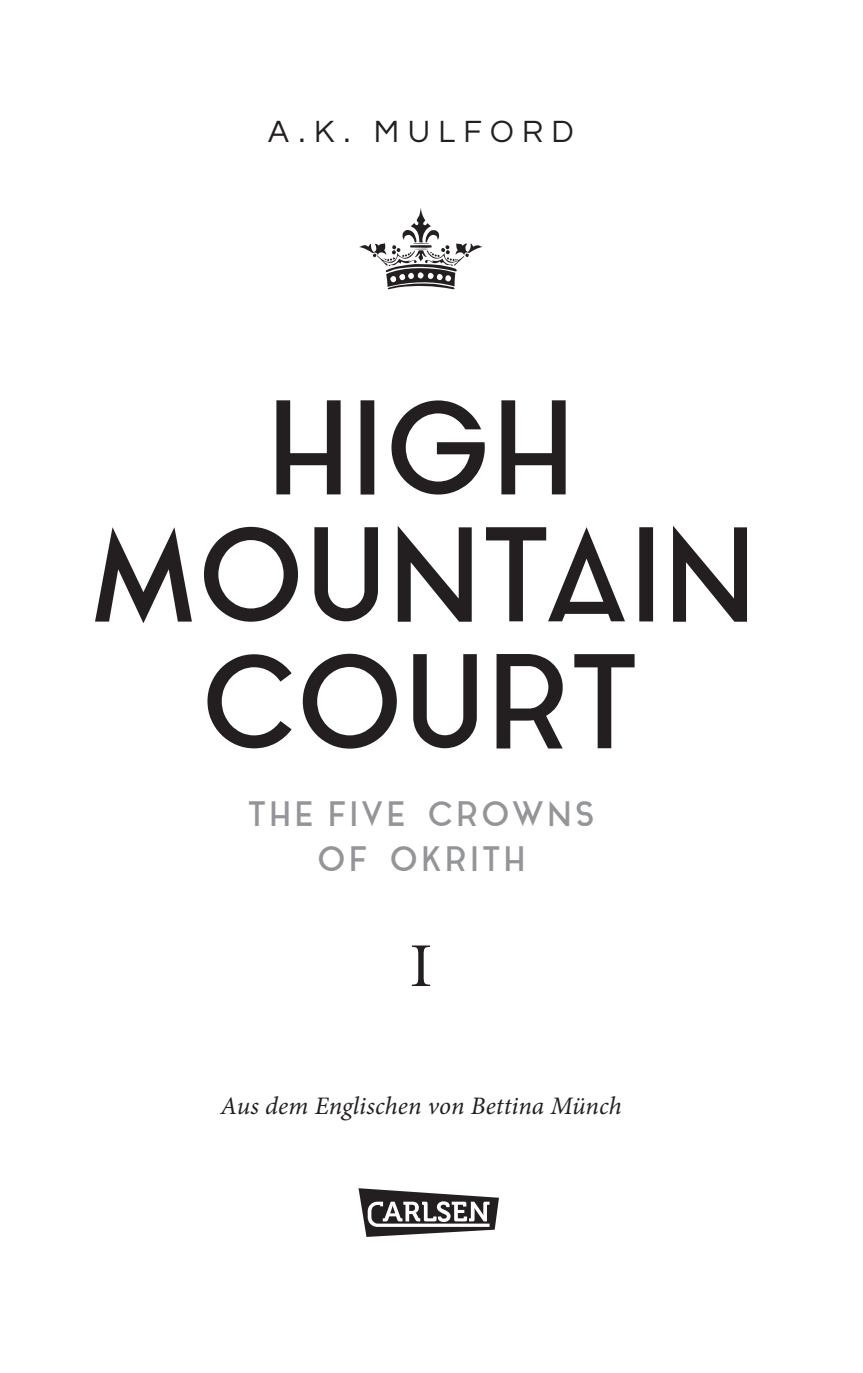
<style>
.page{position:relative;width:863px;height:1373px;background:#fff}
.page>*{position:absolute;margin:0;border:0;box-sizing:border-box;transform-origin:0 0}
.t1{font:67.5px "Mrs Eaves OT";color:#231f20}
.t2{font:33.75px/45px "Aqua Grotesque Crlsn";letter-spacing:.05em;color:#939598}
.t3{font:31.5px "Questrial";letter-spacing:.265em;color:#231f20}
.t4{font:italic 25.2px "Minion Pro";letter-spacing:.005em;color:#231f20}
</style>
<div class="page">
<svg style="left:358px;top:1188px;width:140px;height:49px"></svg>
<svg style="left:207px;top:654px;width:427px;height:94px"></svg>
<svg style="left:95px;top:526px;width:651px;height:97px"></svg>
<svg style="left:276px;top:400px;width:289px;height:94px"></svg>
<svg style="left:359px;top:208px;width:123px;height:81px"></svg>
<p class="t3" style="left:268px;top:110px;width:307px">A.K. MULFORD</p>
<h2 class="t2" style="left:316px;top:795px;width:280px;text-indent:-70px">THE FIVE CROWNS<br>OF OKRITH</h2>
<h1 class="t1" style="left:409px;top:929px;width:25px">I</h1>
<p class="t4" style="left:220px;top:1089px;width:402px">Aus dem Englischen von Bettina Münch</p>
</div>
